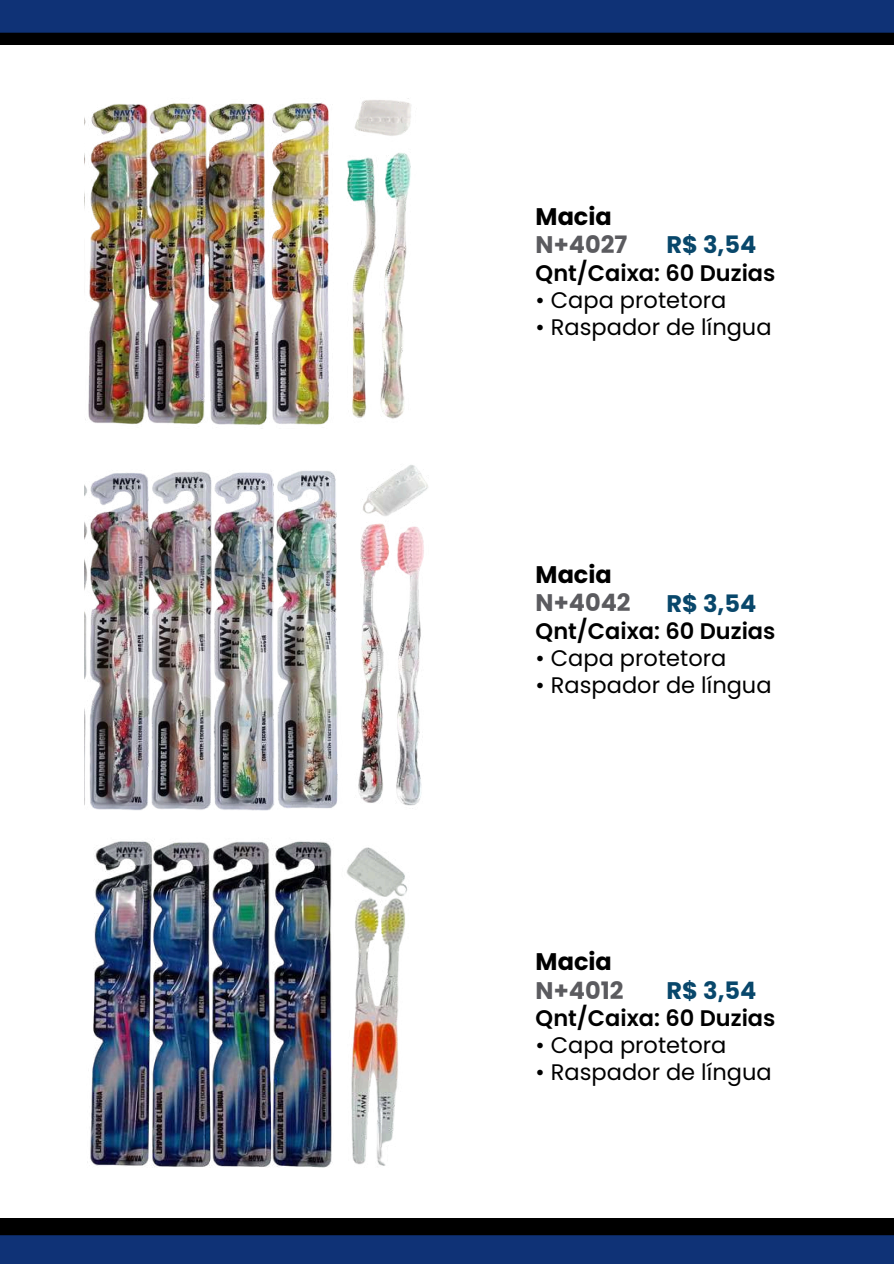
<style>
.page{position:relative;width:894px;height:1264px;background:#fff}
.page>*{position:absolute;margin:0;border:0;box-sizing:border-box;transform-origin:0 0}
.t1{font:700 24px "Poppins";color:#5b5b5f}
.t2{font:700 24px "Poppins";color:#08476b}
.t3{font:700 24px "Poppins";color:#000}
.t4{font:22.5px "Poppins";color:#000}
.t5{font:600 22.5px "Poppins";color:#000}
</style>
<div class="page">
<svg style="left:0;top:0;width:893px;height:45px;background:#0a2455"></svg>
<svg style="left:0;top:1218px;width:893px;height:45px;background:#091e48"></svg>
<img style="left:87px;top:841px;width:321px;height:327px">
<img style="left:85px;top:98px;width:326px;height:327px">
<img style="left:85px;top:465px;width:343px;height:345px">
<p class="t3" style="left:535px;top:199px;width:78px">Macia</p>
<p class="t1" style="left:535px;top:228px;width:93px">N+4027</p>
<p class="t2" style="left:666px;top:228px;width:91px">R$ 3,54</p>
<p class="t5" style="left:535px;top:257px;width:241px">Qnt/Caixa: 60 Duzias</p>
<p class="t4" style="left:535px;top:284px;width:192px">• Capa protetora</p>
<p class="t4" style="left:535px;top:311px;width:237px">• Raspador de língua</p>
<p class="t3" style="left:535px;top:558px;width:78px">Macia</p>
<p class="t1" style="left:535px;top:586px;width:96px">N+4042</p>
<p class="t2" style="left:666px;top:586px;width:91px">R$ 3,54</p>
<p class="t5" style="left:535px;top:615px;width:241px">Qnt/Caixa: 60 Duzias</p>
<p class="t4" style="left:535px;top:642px;width:192px">• Capa protetora</p>
<p class="t4" style="left:535px;top:669px;width:237px">• Raspador de língua</p>
<p class="t3" style="left:535px;top:944px;width:78px">Macia</p>
<p class="t1" style="left:535px;top:973px;width:89px">N+4012</p>
<p class="t2" style="left:666px;top:973px;width:91px">R$ 3,54</p>
<p class="t5" style="left:535px;top:1002px;width:241px">Qnt/Caixa: 60 Duzias</p>
<p class="t4" style="left:535px;top:1029px;width:192px">• Capa protetora</p>
<p class="t4" style="left:535px;top:1056px;width:237px">• Raspador de língua</p>
</div>
